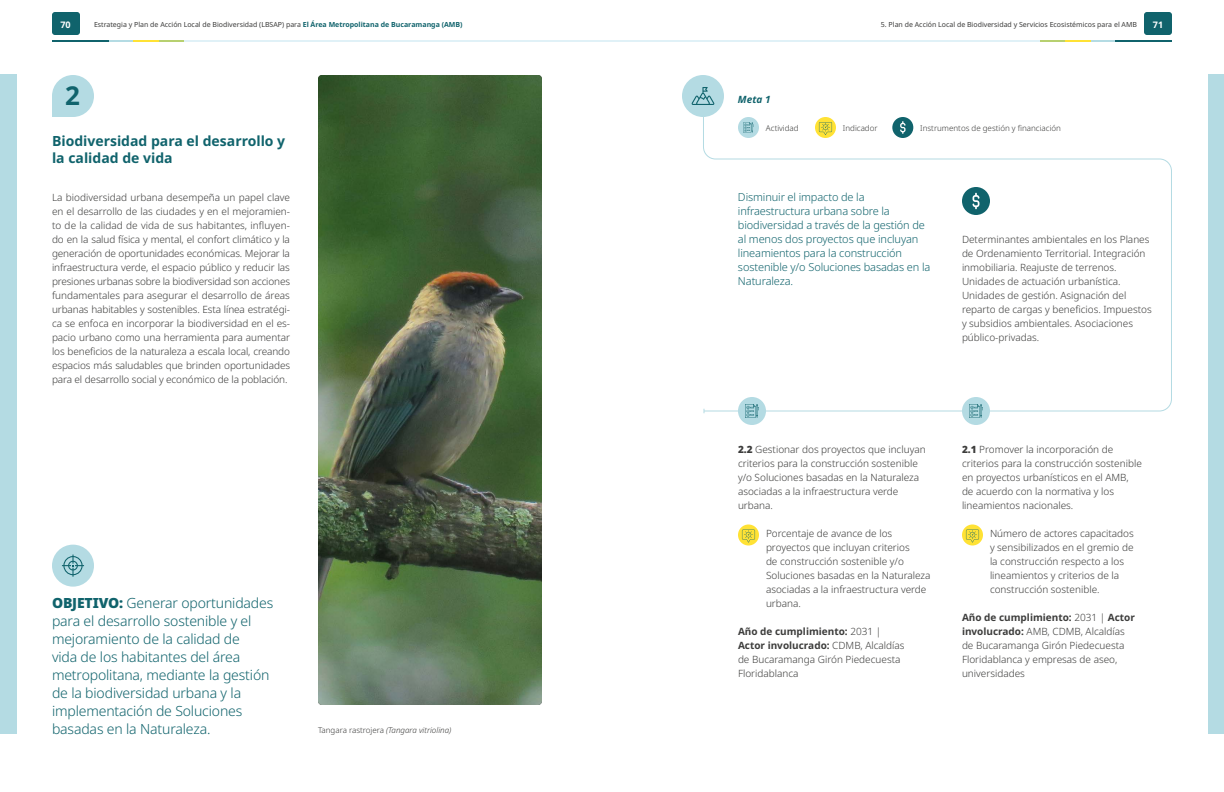
<style>
.page{position:relative;width:1224px;height:792px;background:#fff}
.page>*{position:absolute;margin:0;border:0;box-sizing:border-box;transform-origin:0 0}
.t1{font:700 26px "Noto Sans";color:#10636c}
.t2{font:300 14px/18px "Noto Sans";letter-spacing:-.01em;color:#10636c}
.t3{font:700 14px/16.8px "Noto Sans";color:#10636c}
.t4{font:300 11px/14px "Noto Sans";letter-spacing:-.01em;color:#10636c}
.t5{font:300 10px/14px "Noto Sans";color:#3c3c3b}
.t6{font:italic 700 10px "Noto Sans";color:#10636c}
.t7{font:700 9px "Noto Sans";color:#fff}
.t8{font:300 8px "Noto Sans";color:#3c3c3b}
.t9{font:italic 300 8px "Noto Sans";color:#3c3c3b}
.t10{font:7px "Noto Sans";color:#3c3c3b}
.s1{font-weight:700;color:#10636c}
.s2{font-weight:900}
.s3{font-style:normal}
.s4{font-weight:700}
</style>
<div class="page">
<svg style="left:52px;top:75px;width:42px;height:42px"></svg>
<div style="left:52px;top:545px;width:42px;height:42px;background:#b4dbe3;border-radius:50%"></div>
<svg style="left:62px;top:555px;width:22px;height:22px"></svg>
<img style="left:318px;top:75px;width:224px;height:630px">
<svg style="left:703px;top:116px;width:469px;height:296px"></svg>
<div style="left:682px;top:75px;width:42px;height:42px;background:#b4dbe3;border-radius:50%"></div>
<svg style="left:692px;top:87px;width:22px;height:18px"></svg>
<div style="left:962px;top:397px;width:28px;height:28px;background:#b4dbe3;border-radius:50%"></div>
<svg style="left:969px;top:404px;width:14px;height:14px"></svg>
<div style="left:738px;top:397px;width:28px;height:28px;background:#b4dbe3;border-radius:50%"></div>
<svg style="left:745px;top:404px;width:14px;height:14px"></svg>
<svg style="left:962px;top:525px;width:21px;height:21px"></svg>
<svg style="left:966px;top:530px;width:13px;height:13px"></svg>
<svg style="left:738px;top:525px;width:21px;height:21px"></svg>
<svg style="left:742px;top:530px;width:13px;height:13px"></svg>
<div style="left:738px;top:117px;width:21px;height:21px;background:#b4dbe3;border-radius:50%"></div>
<svg style="left:743px;top:122px;width:11px;height:11px"></svg>
<svg style="left:815px;top:117px;width:21px;height:21px"></svg>
<svg style="left:819px;top:122px;width:13px;height:13px"></svg>
<div style="left:962px;top:187px;width:28px;height:28px;background:#10636c;border-radius:50%"></div>
<svg style="left:973px;top:193px;width:6px;height:16px"></svg>
<div style="left:892px;top:117px;width:21px;height:21px;background:#10636c;border-radius:50%"></div>
<svg style="left:900px;top:121px;width:6px;height:13px"></svg>
<div style="left:0;top:75px;width:17px;height:659px;background:#b4dbe3"></div>
<div style="left:1208px;top:75px;width:16px;height:659px;background:#b4dbe3"></div>
<div style="left:1144px;top:12px;width:28px;height:23px;background:#10636c;border-radius:3px"></div>
<div style="left:52px;top:12px;width:28px;height:23px;background:#10636c;border-radius:3px"></div>
<hr style="left:1090px;top:40px;width:25px;height:2px;background:#b4dbe3">
<hr style="left:1115px;top:40px;width:57px;height:2px;background:#10636c">
<hr style="left:1065px;top:40px;width:25px;height:2px;background:#ffe235">
<hr style="left:1040px;top:40px;width:25px;height:2px;background:#b7d070">
<hr style="left:612px;top:40px;width:428px;height:2px;background:#e0f1f7">
<hr style="left:109px;top:40px;width:25px;height:2px;background:#b4dbe3">
<hr style="left:52px;top:40px;width:57px;height:2px;background:#10636c">
<hr style="left:134px;top:40px;width:25px;height:2px;background:#ffe235">
<hr style="left:159px;top:40px;width:25px;height:2px;background:#b7d070">
<hr style="left:184px;top:40px;width:428px;height:2px;background:#e0f1f7">
<p class="t7" style="left:60px;top:19px;width:12px">70</p>
<p class="t10" style="left:94px;top:20px;width:370px">Estrategia y Plan de Acción Local de Biodiversidad (LBSAP) para <span class="s1">El Área Metropolitana de Bucaramanga (AMB)</span></p>
<p class="t10" style="left:881px;top:20px;width:258px">5. Plan de Acción Local de Biodiversidad y Servicios Ecosistémicos para el AMB</p>
<p class="t7" style="left:1153px;top:19px;width:12px">71</p>
<h1 class="t1" style="left:65px;top:77px;width:16px">2</h1>
<h2 class="t3" style="left:52px;top:133px;width:235px">Biodiversidad para el desarrollo y la calidad de vida</h2>
<p class="t5" style="left:52px;top:191px;width:240px;text-align:justify">La biodiversidad urbana desempeña un papel clave en el desarrollo de las ciudades y en el mejoramien&shy;to de la calidad de vida de sus habitantes, influyen&shy;do en la salud física y mental, el confort climático y la generación de oportunidades económicas. Mejorar la infraestructura verde, el espacio público y reducir las presiones urbanas sobre la biodiversidad son acciones fundamentales para asegurar el desarrollo de áreas urbanas habitables y sostenibles. Esta línea estratégi&shy;ca se enfoca en incorporar la biodiversidad en el es&shy;pacio urbano como una herramienta para aumentar los beneficios de la naturaleza a escala local, creando espacios más saludables que brinden oportunidades para el desarrollo social y económico de la población.</p>
<p class="t2" style="left:52px;top:594px;width:223px"><span class="s2">OBJETIVO:</span> Generar oportunidades para el desarrollo sostenible y el mejoramiento de la calidad de<br>vida de los habitantes del área metropolitana, mediante la gestión de la biodiversidad urbana y la implementación de Soluciones basadas en la Naturaleza.</p>
<p class="t9" style="left:318px;top:724px;width:135px"><span class="s3">Tangara rastrojera</span> (Tangara vitriolina)</p>
<p class="t6" style="left:738px;top:92px;width:34px">Meta 1</p>
<p class="t8" style="left:766px;top:122px;width:34px">Actividad</p>
<p class="t8" style="left:843px;top:122px;width:36px">Indicador</p>
<p class="t8" style="left:920px;top:122px;width:142px">Instrumentos de gestión y financiación</p>
<p class="t4" style="left:738px;top:190px;width:194px">Disminuir el impacto de la infraestructura urbana sobre la biodiversidad a través de la gestión de al menos dos proyectos que incluyan lineamientos para la construcción sostenible y/o Soluciones basadas en la<br>Naturaleza.</p>
<p class="t5" style="left:962px;top:233px;width:191px">Determinantes ambientales en los Planes de Ordenamiento Territorial. Integración inmobiliaria. Reajuste de terrenos.<br>Unidades de actuación urbanística.<br>Unidades de gestión. Asignación del reparto de cargas y beneficios. Impuestos y subsidios ambientales. Asociaciones público-privadas.</p>
<p class="t5" style="left:738px;top:443px;width:189px"><span class="s2">2.2</span> Gestionar dos proyectos que incluyan criterios para la construcción sostenible y/o Soluciones basadas en la Naturaleza asociadas a la infraestructura verde urbana.</p>
<p class="t5" style="left:766px;top:527px;width:166px">Porcentaje de avance de los proyectos que incluyan criterios<br>de construcción sostenible y/o<br>Soluciones basadas en la Naturaleza asociadas a la infraestructura verde urbana.</p>
<p class="t5" style="left:738px;top:625px;width:168px"><span class="s4">Año de cumplimiento:</span> 2031 |<br><span class="s4">Actor involucrado:</span> CDMB, Alcaldías de Bucaramanga Girón Piedecuesta<br>Floridablanca</p>
<p class="t5" style="left:962px;top:443px;width:181px"><span class="s2">2.1</span> Promover la incorporación de criterios para la construcción sostenible en proyectos urbanísticos en el AMB, de acuerdo con la normativa y los lineamientos nacionales.</p>
<p class="t5" style="left:990px;top:527px;width:145px">Número de actores capacitados y sensibilizados en el gremio de la construcción respecto a los lineamientos y criterios de la construcción sostenible.</p>
<p class="t5" style="left:962px;top:611px;width:174px"><span class="s4">Año de cumplimiento:</span> 2031 | <span class="s4">Actor involucrado:</span> AMB, CDMB, Alcaldías de Bucaramanga Girón Piedecuesta<br>Floridablanca y empresas de aseo, universidades</p>
</div>
